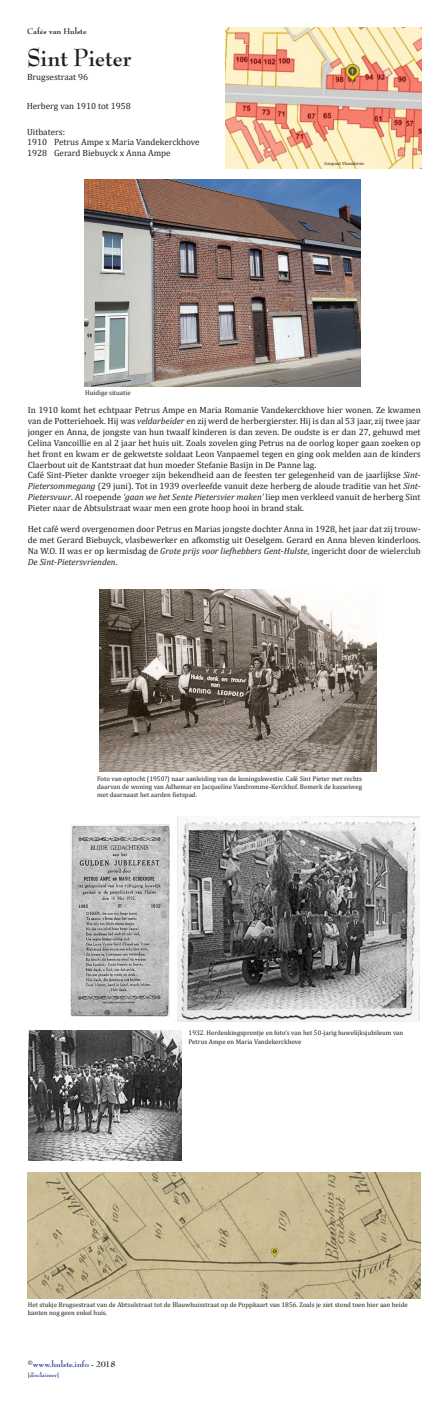
<style>
.page{position:relative;width:447px;height:1406px;background:#fff}
.page>*{position:absolute;margin:0;border:0;box-sizing:border-box;transform-origin:0 0}
.t1{font:700 27px "Bernhard Modern Std";color:#231f20;scale:.9 1}
.t2{font:9px/10.8px "Cambria";color:#231f20}
.t3{font:700 9px "Bernhard Modern Std";color:#253f8e}
.t4{font:700 9px "Bernhard Modern Std";color:#231f20}
.t5{font:6.75px/8.1px "Cambria";color:#231f20}
.t6{font:700 6.75px "Bernhard Modern Std";color:#253f8e}
.t7{font:4.5px "Cambria";color:#231f20}
.s1{font-style:italic}
.s2{color:#231f20}
</style>
<div class="page">
<img style="left:225px;top:27px;width:196px;height:141px">
<img style="left:84px;top:179px;width:276px;height:208px">
<img style="left:99px;top:589px;width:277px;height:182px">
<img style="left:71px;top:824px;width:98px;height:192px">
<img style="left:28px;top:1030px;width:154px;height:130px">
<img style="left:177px;top:816px;width:242px;height:205px">
<img style="left:28px;top:1172px;width:392px;height:125px">
<p class="t4" style="left:27px;top:26px;width:61px">Cafés van Hulste</p>
<h1 class="t1" style="left:27px;top:44px;width:117px">Sint Pieter</h1>
<p class="t2" style="left:27px;top:71px;width:63px">Brugsestraat 96</p>
<p class="t2" style="left:27px;top:101px;width:106px">Herberg van 1910 tot 1958</p>
<p class="t2" style="left:27px;top:126px;width:174px">Uitbaters:<br>1910 Petrus Ampe x Maria Vandekerckhove<br>1928 Gerard Biebuyck x Anna Ampe</p>
<p class="t5" style="left:85px;top:389px;width:47px">Huidige situatie</p>
<p class="t7" style="left:324px;top:160px;width:41px">Geopunt Vlaanderen</p>
<p class="t2" style="left:28px;top:405px;width:394px">In 1910 komt het echtpaar Petrus Ampe en Maria Romanie Vandekerckhove hier wonen. Ze kwamen van de Potteriehoek. Hij was <span class="s1">veldarbeider</span> en zij werd de herbergierster. Hij is dan al 53 jaar, zij twee jaar jonger en Anna, de jongste van hun twaalf kinderen is dan zeven. De oudste is er dan 27, gehuwd met Celina Vancoillie en al 2 jaar het huis uit. Zoals zovelen ging Petrus na de oorlog koper gaan zoeken op het front en kwam er de gekwetste soldaat Leon Vanpaemel tegen en ging ook melden aan de kinders Claerbout uit de Kantstraat dat hun moeder Stefanie Basijn in De Panne lag.<br>Café Sint-Pieter dankte vroeger zijn bekendheid aan de feesten ter gelegenheid van de jaarlijkse <span class="s1">Sint-Pietersommegang</span> (29 juni). Tot in 1939 overleefde vanuit deze herberg de aloude traditie van het <span class="s1">Sint-Pietersvuur</span>. Al roepende <span class="s1">‘gaan we het Sente Pietersvier maken’</span> liep men verkleed vanuit de herberg Sint Pieter naar de Abtsulstraat waar men een grote hoop hooi in brand stak.</p>
<p class="t2" style="left:28px;top:524px;width:394px;text-align:justify">Het café werd overgenomen door Petrus en Marias jongste dochter Anna in 1928, het jaar dat zij trouw&shy;de met Gerard Biebuyck, vlasbewerker en afkomstig uit Oeselgem. Gerard en Anna bleven kinderloos.<br>Na W.O. II was er op kermisdag de <span class="s1">Grote prijs voor liefhebbers Gent-Hulste</span>, ingericht door de wielerclub <span class="s1">De Sint-Pietersvrienden</span>.</p>
<p class="t5" style="left:97px;top:774px;width:266px;text-align:justify">Foto van optocht (1950?) naar aanleiding van de koningskwestie. Café Sint Pieter met rechts daarvan de woning van Adhemar en Jacqueline Vandromme-Kerckhof. Bemerk de kasseiweg met daarnaast het aarden fietspad.</p>
<p class="t5" style="left:188px;top:1028px;width:216px">1932. Herdenkingsprentje en foto’s van het 50-jarig huwelijksjubileum van<br>Petrus Ampe en Maria Vandekerckhove</p>
<p class="t5" style="left:28px;top:1300px;width:381px">Het stukje Brugsestraat van de Abtsulstraat tot de Blauwhuisstraat op de Poppkaart van 1856. Zoals je ziet stond toen hier aan beide kanten nog geen enkel huis.</p>
<p class="t3" style="left:28px;top:1359px;width:89px"><span class="s2">©</span>www.hulste.info <span class="s2">- 2018</span></p>
<p class="t6" style="left:28px;top:1371px;width:33px">[disclaimer]</p>
</div>
